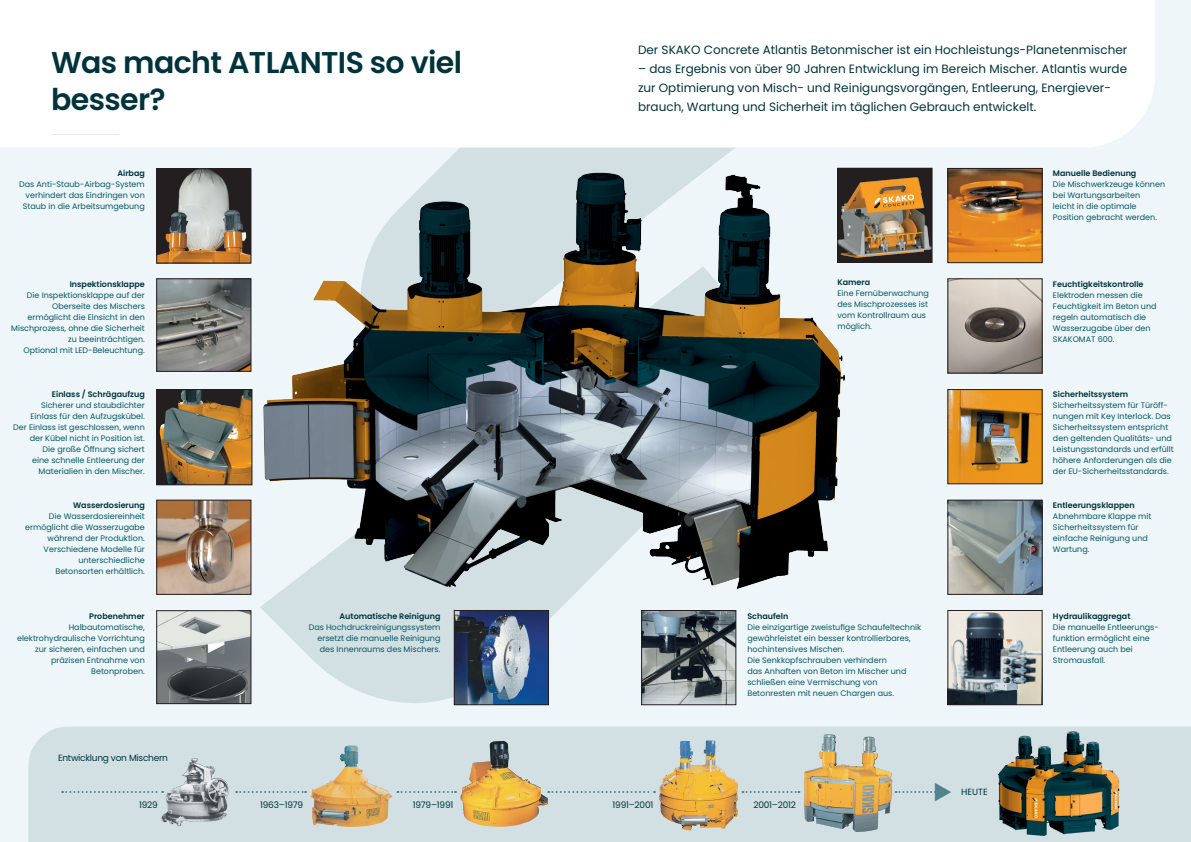
<style>
.page{position:relative;width:1191px;height:842px;background:#eff6f9}
.page>*{position:absolute;margin:0;border:0;box-sizing:border-box;transform-origin:0 0}
.t1{font:600 30px/37px "Poppins";letter-spacing:-.02em;color:#00333c}
.t2{font:12px/19px "Poppins";color:#00333c}
.t3{font:9px "Poppins";letter-spacing:-.025em;color:#00333c}
.t4{font:8px/11px "Poppins";color:#055964;text-align:right}
.t5{font:600 8px "Poppins";color:#00333c}
</style>
<div class="page">
<svg style="left:260px;top:596px;width:477px;height:110px;fill:#d8e5e8"></svg>
<svg style="left:446px;top:147px;width:289px;height:15px;background:#d4e2e5"></svg>
<div style="left:28px;top:726px;width:1163px;height:116px;background:#d2e0e4"></div>
<svg style="left:397px;top:791px;width:59px;height:2px"></svg>
<svg style="left:742px;top:791px;width:57px;height:2px"></svg>
<svg style="left:548px;top:791px;width:107px;height:2px"></svg>
<svg style="left:236px;top:791px;width:70px;height:2px"></svg>
<svg style="left:62px;top:791px;width:99px;height:2px"></svg>
<img style="left:161px;top:758px;width:68px;height:68px">
<img style="left:310px;top:746px;width:82px;height:81px">
<img style="left:460px;top:741px;width:88px;height:86px">
<img style="left:658px;top:740px;width:80px;height:90px">
<img style="left:804px;top:734px;width:44px;height:95px">
<img style="left:158px;top:280px;width:91px;height:90px">
<div style="left:156px;top:278px;width:95px;height:94px;border:1px solid #231f20"></div>
<img style="left:643px;top:612px;width:91px;height:91px">
<div style="left:641px;top:610px;width:95px;height:95px;border:1px solid #231f20"></div>
<img style="left:158px;top:612px;width:91px;height:90px">
<div style="left:156px;top:610px;width:95px;height:94px;border:1px solid #231f20"></div>
<img style="left:158px;top:502px;width:91px;height:91px">
<div style="left:156px;top:500px;width:95px;height:95px;border:1px solid #231f20"></div>
<div style="left:157px;top:390px;width:95px;height:95px;background:#231f20"></div>
<img style="left:160px;top:391px;width:90px;height:92px">
<div style="left:156px;top:389px;width:96px;height:96px;border:1px solid #231f20"></div>
<img style="left:456px;top:612px;width:91px;height:91px">
<div style="left:454px;top:610px;width:95px;height:95px;border:1px solid #231f20"></div>
<img style="left:949px;top:502px;width:91px;height:91px">
<div style="left:947px;top:500px;width:95px;height:95px;border:1px solid #231f20"></div>
<img style="left:949px;top:391px;width:91px;height:91px">
<img style="left:949px;top:280px;width:91px;height:91px">
<div style="left:947px;top:278px;width:95px;height:95px;border:1px solid #231f20"></div>
<img style="left:949px;top:170px;width:91px;height:91px">
<div style="left:947px;top:168px;width:95px;height:95px;border:1px solid #231f20"></div>
<img style="left:158px;top:170px;width:91px;height:91px">
<div style="left:156px;top:168px;width:95px;height:95px;border:1px solid #231f20"></div>
<img style="left:949px;top:612px;width:91px;height:91px">
<div style="left:947px;top:610px;width:95px;height:95px;border:1px solid #231f20"></div>
<img style="left:900px;top:170px;width:30px;height:91px">
<div style="left:837px;top:168px;width:95px;height:95px;border:1px solid #231f20"></div>
<div style="left:0;top:0;width:1155px;height:147px;background:#fff"></div>
<hr style="left:51px;top:134px;width:68px;height:1px;background:#00333c">
<svg style="left:900px;top:194px;width:15px;height:15px"></svg>
<img style="left:263px;top:162px;width:637px;height:434px">
<img style="left:998px;top:727px;width:122px;height:108px">
<svg style="left:895px;top:782px;width:56px;height:19px"></svg>
<h2 class="t1" style="left:51px;top:44px;width:412px">Was macht ATLANTIS so viel besser?</h2>
<p class="t2" style="left:638px;top:40px;width:491px">Der SKAKO Concrete Atlantis Betonmischer ist ein Hochleistungs-Planetenmischer</p>
<p class="t2" style="left:638px;top:59px;width:490px">– das Ergebnis von über 90 Jahren Entwicklung im Bereich Mischer. Atlantis wurde zur Optimierung von Misch- und Reinigungsvorgängen, Entleerung, Energiever&shy;brauch, Wartung und Sicherheit im täglichen Gebrauch entwickelt.</p>
<p class="t5" style="left:117px;top:169px;width:29px">Airbag</p>
<p class="t4" style="left:19px;top:179px;width:127px">Das Anti-Staub-Airbag-System verhindert das Eindringen von<br>Staub in die Arbeitsumgebung</p>
<p class="t5" style="left:70px;top:279px;width:77px">Inspektionsklappe</p>
<p class="t4" style="left:11px;top:290px;width:135px">Die Inspektionsklappe auf der<br>Oberseite des Mischers ermöglicht die Einsicht in den<br>Mischprozess, ohne die Sicherheit zu beeinträchtigen.</p>
<p class="t4" style="left:23px;top:345px;width:123px">Optional mit LED-Beleuchtung.</p>
<p class="t5" style="left:52px;top:390px;width:94px">Einlass / Schrägaufzug</p>
<p class="t4" style="left:31px;top:400px;width:116px">Sicherer und staubdichter<br>Einlass für den Aufzugskübel.</p>
<p class="t4" style="left:13px;top:422px;width:133px">Der Einlass ist geschlossen, wenn der Kübel nicht in Position ist.</p>
<p class="t4" style="left:32px;top:444px;width:114px">Die große Öffnung sichert eine schnelle Entleerung der<br>Materialien in den Mischer.</p>
<p class="t5" style="left:73px;top:501px;width:73px">Wasserdosierung</p>
<p class="t4" style="left:25px;top:511px;width:121px">Die Wasserdosiereinheit ermöglicht die Wasserzugabe während der Produktion.<br>Verschiedene Modelle für unterschiedliche</p>
<p class="t4" style="left:55px;top:566px;width:91px">Betonsorten erhältlich.</p>
<p class="t5" style="left:89px;top:611px;width:57px">Probenehmer</p>
<p class="t4" style="left:17px;top:621px;width:129px">Halbautomatische, elektrohydraulische Vorrichtung zur sicheren, einfachen und präzisen Entnahme von<br>Betonproben.</p>
<p class="t3" style="left:58px;top:753px;width:111px">Entwicklung von Mischern</p>
<p class="t5" style="left:339px;top:611px;width:102px">Automatische Reinigung</p>
<p class="t4" style="left:309px;top:621px;width:133px">Das Hochdruckreinigungssystem ersetzt die manuelle Reinigung des Innenraums des Mischers.</p>
<p class="t5" style="left:837px;top:278px;width:34px">Kamera</p>
<p class="t4" style="left:837px;top:288px;width:93px;text-align:left">Eine Fernüberwachung des Mischprozesses ist vom Kontrollraum aus möglich.</p>
<p class="t5" style="left:747px;top:611px;width:42px">Schaufeln</p>
<p class="t4" style="left:747px;top:621px;width:175px;text-align:left">Die einzigartige zweistufige Schaufeltechnik gewährleistet ein besser kontrollierbares, hochintensives Mischen.<br>Die Senkkopfschrauben verhindern<br>das Anhaften von Beton im Mischer und schließen eine Vermischung von Betonresten mit neuen Chargen aus.</p>
<p class="t3" style="left:139px;top:800px;width:20px">1929</p>
<p class="t3" style="left:260px;top:800px;width:44px">1963–1979</p>
<p class="t3" style="left:413px;top:800px;width:42px">1979–1991</p>
<p class="t3" style="left:612px;top:800px;width:42px">1991–2001</p>
<p class="t3" style="left:753px;top:800px;width:44px">2001–2012</p>
<p class="t3" style="left:961px;top:786px;width:28px">HEUTE</p>
<p class="t5" style="left:1053px;top:169px;width:85px">Manuelle Bedienung</p>
<p class="t4" style="left:1053px;top:179px;width:114px;text-align:left">Die Mischwerkzeuge können bei Wartungsarbeiten</p>
<p class="t4" style="left:1053px;top:201px;width:106px;text-align:left">leicht in die optimale<br>Position gebracht werden.</p>
<p class="t5" style="left:1053px;top:280px;width:92px">Feuchtigkeitskontrolle</p>
<p class="t4" style="left:1053px;top:290px;width:105px;text-align:left">Elektroden messen die<br>Feuchtigkeit im Beton und regeln automatisch die<br>Wasserzugabe über den<br>SKAKOMAT 600.</p>
<p class="t5" style="left:1053px;top:390px;width:77px">Sicherheitssystem</p>
<p class="t4" style="left:1053px;top:400px;width:122px;text-align:left">Sicherheitssystem für Türöff&shy;nungen mit Key Interlock. Das<br>Sicherheitssystem entspricht den geltenden Qualitäts- und<br>Leistungsstandards und erfüllt höhere Anforderungen als die der EU-Sicherheitsstandards.</p>
<p class="t5" style="left:1053px;top:501px;width:83px">Entleerungsklappen</p>
<p class="t4" style="left:1053px;top:511px;width:100px;text-align:left">Abnehmbare Klappe mit<br>Sicherheitssystem für einfache Reinigung und<br>Wartung.</p>
<p class="t5" style="left:1053px;top:611px;width:79px">Hydraulikaggregat</p>
<p class="t4" style="left:1053px;top:621px;width:107px;text-align:left">Die manuelle Entleerungs&shy;funktion ermöglicht eine<br>Entleerung auch bei<br>Stromausfall.</p>
</div>
